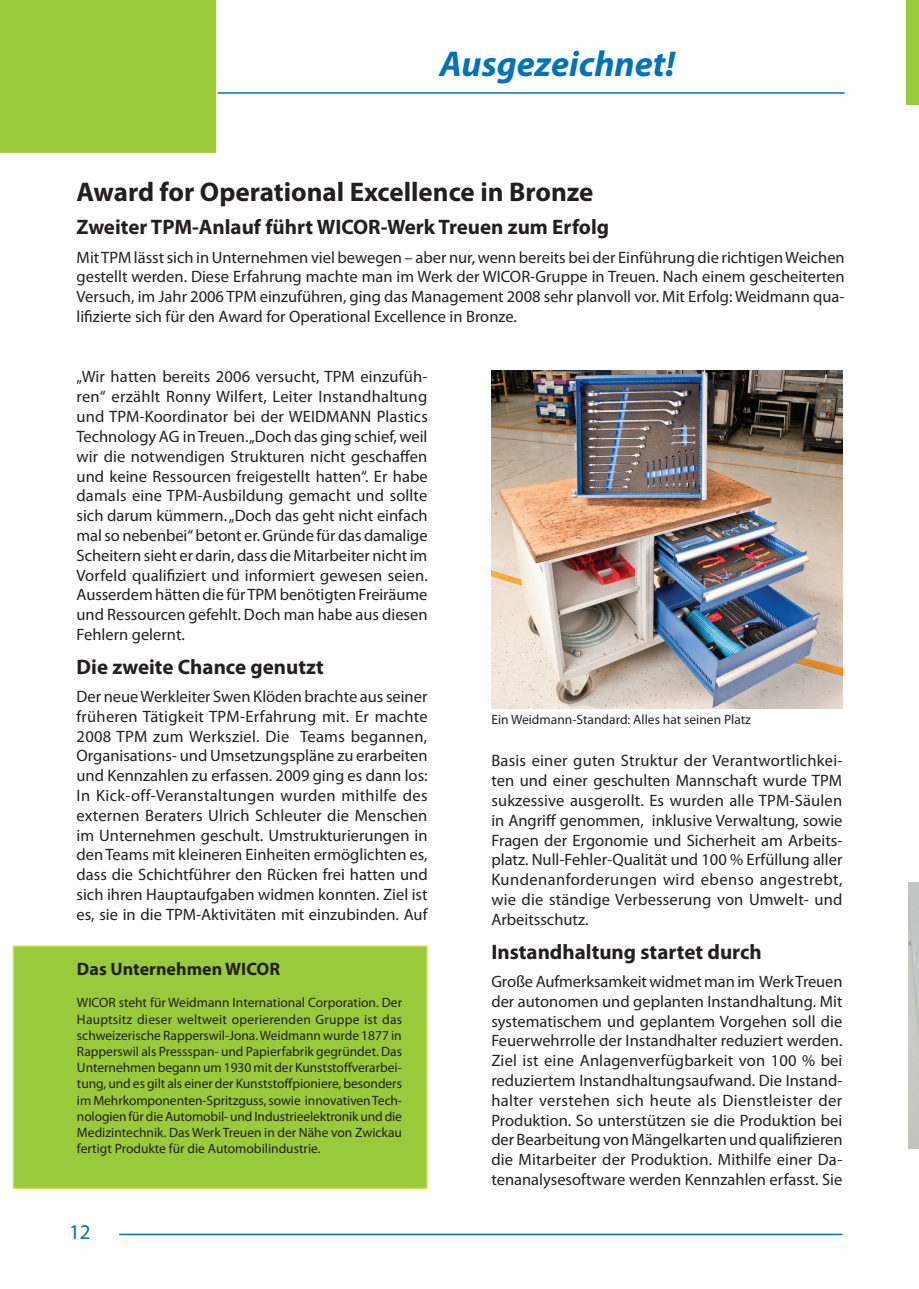
<style>
.page{position:relative;width:919px;height:1289px;background:#fff}
.page>*{position:absolute;margin:0;border:0;box-sizing:border-box;transform-origin:0 0}
.t1{font:italic 700 36px "Myriad Pro";color:#0072bc}
.t2{font:700 27px "Myriad Pro";color:#231f20}
.t3{font:700 21px "Myriad Pro";color:#231f20}
.t4{font:21px "Myriad Pro";color:#0072bc}
.t5{font:700 18px "Myriad Pro";color:#231f20}
.t6{font:16.5px/19.8px "Myriad Pro";color:#231f20;text-align:justify}
.t7{font:13.5px/16.2px "Myriad Pro";color:#231f20;text-align:justify}
</style>
<div class="page">
<hr style="left:79px;top:92px;width:765px;height:2px;background:#0072bc">
<hr style="left:119px;top:1233px;width:723px;height:2px;background:#0072bc">
<div style="left:0;top:0;width:218px;height:153px;background:#99ca3b"></div>
<div style="left:906px;top:0;width:12px;height:104px;background:#99ca3b"></div>
<img style="left:491px;top:370px;width:351px;height:338px">
<div style="left:13px;top:945px;width:414px;height:243px;background:#99ca3b;border:2px solid #d2de48"></div>
<div style="left:908px;top:882px;width:10px;height:266px;background:#c6c7c2"></div>
<p class="t1" style="left:439px;top:40px;width:237px">Ausgezeichnet!</p>
<p class="t2" style="left:77px;top:174px;width:518px">Award for Operational Excellence in Bronze</p>
<p class="t3" style="left:77px;top:213px;width:534px">Zweiter TPM-Anlauf führt WICOR-Werk Treuen zum Erfolg</p>
<p class="t6" style="left:77px;top:247px;width:769px">Mit TPM lässt sich in Unternehmen viel bewegen – aber nur, wenn bereits bei der Einführung die richtigen Weichen gestellt werden. Diese Erfahrung machte man im Werk der WICOR-Gruppe in Treuen. Nach einem gescheiterten Versuch, im Jahr 2006 TPM einzuführen, ging das Management 2008 sehr planvoll vor. Mit Erfolg: Weidmann qua&shy;lifizierte sich für den Award for Operational Excellence in Bronze.</p>
<p class="t6" style="left:77px;top:367px;width:353px">„Wir hatten bereits 2006 versucht, TPM einzufüh&shy;ren“ erzählt Ronny Wilfert, Leiter Instandhaltung und TPM-Koordinator bei der WEIDMANN Plastics Technology AG in Treuen. „Doch das ging schief, weil wir die notwendigen Strukturen nicht geschaffen und keine Ressourcen freigestellt hatten“. Er habe damals eine TPM-Ausbildung gemacht und sollte sich darum kümmern. „Doch das geht nicht einfach mal so nebenbei“ betont er. Gründe für das damalige Scheitern sieht er darin, dass die Mitarbeiter nicht im Vorfeld qualifiziert und informiert gewesen seien.<br>Ausserdem hätten die für TPM benötigten Freiräume und Ressourcen gefehlt. Doch man habe aus diesen Fehlern gelernt.</p>
<p class="t3" style="left:77px;top:653px;width:249px">Die zweite Chance genutzt</p>
<p class="t6" style="left:77px;top:686px;width:353px">Der neue Werkleiter Swen Klöden brachte aus seiner früheren Tätigkeit TPM-Erfahrung mit. Er machte 2008 TPM zum Werksziel. Die Teams begannen, Organisations- und Umsetzungspläne zu erarbeiten und Kennzahlen zu erfassen. 2009 ging es dann los:<br>In Kick-off-Veranstaltungen wurden mithilfe des externen Beraters Ulrich Schleuter die Menschen im Unternehmen geschult. Umstrukturierungen in den Teams mit kleineren Einheiten ermöglichten es, dass die Schichtführer den Rücken frei hatten und sich ihren Hauptaufgaben widmen konnten. Ziel ist es, sie in die TPM-Aktivitäten mit einzubinden. Auf</p>
<p class="t5" style="left:77px;top:957px;width:205px">Das Unternehmen WICOR</p>
<p class="t7" style="left:77px;top:994px;width:327px">WICOR steht für Weidmann International Corporation. Der Hauptsitz dieser weltweit operierenden Gruppe ist das schweizerische Rapperswil-Jona. Weidmann wurde 1877 in Rapperswil als Pressspan- und Papierfabrik gegründet. Das Unternehmen begann um 1930 mit der Kunststoffverarbei&shy;tung, und es gilt als einer der Kunststoffpioniere, besonders im Mehrkomponenten-Spritzguss, sowie innovativen Tech&shy;nologien für die Automobil- und Industrieelektronik und die Medizintechnik. Das Werk Treuen in der Nähe von Zwickau fertigt Produkte für die Automobilindustrie.</p>
<p class="t4" style="left:69px;top:1218px;width:23px">12</p>
<p class="t7" style="left:491px;top:711px;width:261px">Ein Weidmann-Standard: Alles hat seinen Platz</p>
<p class="t6" style="left:491px;top:750px;width:352px">Basis einer guten Struktur der Verantwortlichkei&shy;ten und einer geschulten Mannschaft wurde TPM sukzessive ausgerollt. Es wurden alle TPM-Säulen in Angriff genommen, inklusive Verwaltung, sowie Fragen der Ergonomie und Sicherheit am Arbeits&shy;platz. Null-Fehler-Qualität und 100 % Erfüllung aller Kundenanforderungen wird ebenso angestrebt, wie die ständige Verbesserung von Umwelt- und Arbeitsschutz.</p>
<p class="t3" style="left:491px;top:937px;width:272px">Instandhaltung startet durch</p>
<p class="t6" style="left:491px;top:971px;width:353px">Große Aufmerksamkeit widmet man im Werk Treuen der autonomen und geplanten Instandhaltung. Mit systematischem und geplantem Vorgehen soll die Feuerwehrrolle der Instandhalter reduziert werden.<br>Ziel ist eine Anlagenverfügbarkeit von 100 % bei reduziertem Instandhaltungsaufwand. Die Instand&shy;halter verstehen sich heute als Dienstleister der Produktion. So unterstützen sie die Produktion bei der Bearbeitung von Mängelkarten und qualifizieren die Mitarbeiter der Produktion. Mithilfe einer Da&shy;tenanalysesoftware werden Kennzahlen erfasst. Sie</p>
</div>
